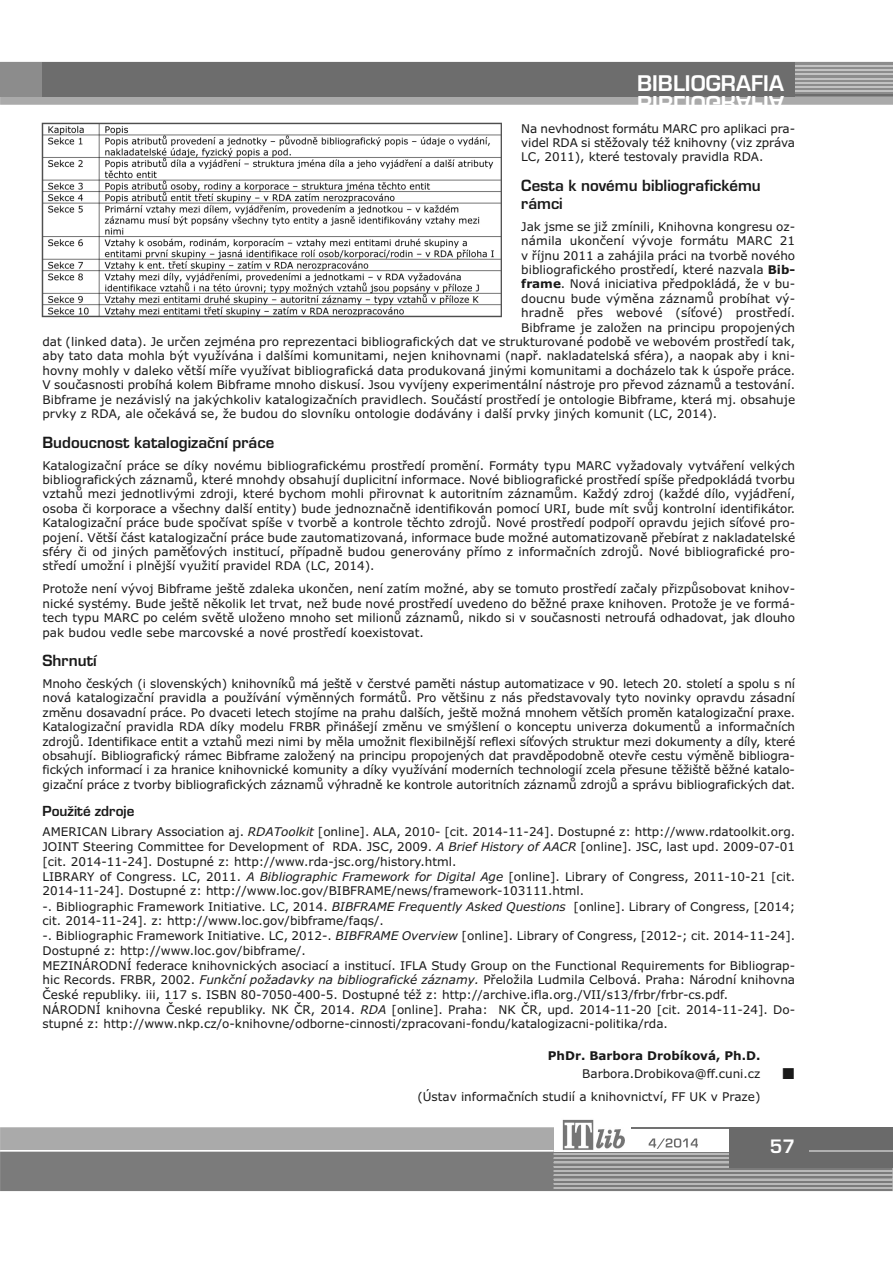
<style>
.page{position:relative;width:893px;height:1263px;background:#fff}
.page>*{position:absolute;margin:0;border:0;box-sizing:border-box;transform-origin:0 0}
.t1{font:21px "Euromode CE Bold";color:#fff}
.t2{font:18px "Euromode CE Bold";color:#fff}
.t3{font:15px/18px "Euromode CE Bold";color:#191919}
.t4{font:13.5px "Euromode CE Bold";color:#191919}
.t5{font:12px/14.4px "Verdana";color:#191919;text-align:justify}
.t6{font:700 12px "Verdana";color:#191919}
.s1{font-weight:700}
.s2{font-style:italic}
</style>
<div class="page">
<svg style="left:1px;top:1127px;width:553px;height:11px;background:#acacac"></svg>
<svg style="left:0;top:62px;width:893px;height:43px;background:#7e7e7e"></svg>
<hr style="left:795px;top:65px;width:98px;height:2px;background:#c2c2c2">
<hr style="left:631px;top:1127px;width:98px;height:2px;background:#717171">
<img style="left:562px;top:1119px;width:62px;height:19px">
<div style="left:729px;top:1127px;width:164px;height:41px;background:#6a6a6a"></div>
<hr style="left:0;top:1127px;width:1px;height:64px;background:#aaa">
<svg style="left:0;top:1138px;width:893px;height:53px;background:#8e8e8e"></svg>
<img style="left:41px;top:122px;width:461px;height:196px">
<h1 class="t1" style="left:637px;top:73px;width:148px">BB II BB LL II OO GG RR AA FF II AA</h1>
<p class="t5" style="left:521px;top:121px;width:275px">Na nevhodnost formátu MARC pro aplikaci pra&shy;videl RDA si stěžovaly též knihovny (viz zpráva LC, 2011), které testovaly pravidla RDA.</p>
<p class="t3" style="left:521px;top:176px;width:241px">Cesta k novému bibliografickému rámci</p>
<p class="t5" style="left:521px;top:219px;width:275px">Jak jsme se již zmínili, Knihovna kongresu oz-</p>
<p class="t5" style="left:521px;top:234px;width:275px">námila ukončení vývoje formátu MARC 21</p>
<p class="t5" style="left:521px;top:248px;width:275px">v říjnu 2011 a zahájila práci na tvorbě nového</p>
<p class="t5" style="left:521px;top:263px;width:275px">bibliografického prostředí, které nazvala <span class="s1">Bib-</span></p>
<p class="t5" style="left:521px;top:277px;width:275px"><span class="s1">frame</span>. Nová iniciativa předpokládá, že v bu-</p>
<p class="t5" style="left:521px;top:291px;width:275px">doucnu bude výměna záznamů probíhat vý-</p>
<p class="t5" style="left:521px;top:306px;width:275px">hradně přes webové (síťové) prostředí.</p>
<p class="t5" style="left:521px;top:320px;width:275px">Bibframe je založen na principu propojených</p>
<p class="t5" style="left:43px;top:335px;width:754px">dat (linked data). Je určen zejména pro reprezentaci bibliografických dat ve strukturované podobě ve webovém prostředí tak,</p>
<p class="t5" style="left:43px;top:349px;width:754px">aby tato data mohla být využívána i dalšími komunitami, nejen knihovnami (např. nakladatelská sféra), a naopak aby i kni-</p>
<p class="t5" style="left:43px;top:363px;width:754px">hovny mohly v daleko větší míře využívat bibliografická data produkovaná jinými komunitami a docházelo tak k úspoře práce.</p>
<p class="t5" style="left:43px;top:378px;width:754px">V současnosti probíhá kolem Bibframe mnoho diskusí. Jsou vyvíjeny experimentální nástroje pro převod záznamů a testování.</p>
<p class="t5" style="left:43px;top:392px;width:754px">Bibframe je nezávislý na jakýchkoliv katalogizačních pravidlech. Součástí prostředí je ontologie Bibframe, která mj. obsahuje</p>
<p class="t5" style="left:43px;top:407px;width:676px">prvky z RDA, ale očekává se, že budou do slovníku ontologie dodávány i další prvky jiných komunit (LC, 2014).</p>
<p class="t3" style="left:43px;top:433px;width:233px">Budoucnost katalogizační práce</p>
<p class="t5" style="left:43px;top:458px;width:754px">Katalogizační práce se díky novému bibliografickému prostředí promění. Formáty typu MARC vyžadovaly vytváření velkých bibliografických záznamů, které mnohdy obsahují duplicitní informace. Nové bibliografické prostředí spíše předpokládá tvorbu vztahů mezi jednotlivými zdroji, které bychom mohli přirovnat k autoritním záznamům. Každý zdroj (každé dílo, vyjádření, osoba či korporace a všechny další entity) bude jednoznačně identifikován pomocí URI, bude mít svůj kontrolní identifikátor.<br>Katalogizační práce bude spočívat spíše v tvorbě a kontrole těchto zdrojů. Nové prostředí podpoří opravdu jejich síťové pro&shy;pojení. Větší část katalogizační práce bude zautomatizovaná, informace bude možné automatizovaně přebírat z nakladatelské sféry či od jiných paměťových institucí, případně budou generovány přímo z informačních zdrojů. Nové bibliografické pro&shy;středí umožní i plnější využití pravidel RDA (LC, 2014).</p>
<p class="t5" style="left:43px;top:582px;width:754px">Protože není vývoj Bibframe ještě zdaleka ukončen, není zatím možné, aby se tomuto prostředí začaly přizpůsobovat knihov&shy;nické systémy. Bude ještě několik let trvat, než bude nové prostředí uvedeno do běžné praxe knihoven. Protože je ve formá&shy;tech typu MARC po celém světě uloženo mnoho set milionů záznamů, nikdo si v současnosti netroufá odhadovat, jak dlouho pak budou vedle sebe marcovské a nové prostředí koexistovat.</p>
<p class="t3" style="left:43px;top:651px;width:56px">Shrnutí</p>
<p class="t5" style="left:43px;top:677px;width:754px">Mnoho českých (i slovenských) knihovníků má ještě v čerstvé paměti nástup automatizace v 90. letech 20. století a spolu s ní nová katalogizační pravidla a používání výměnných formátů. Pro většinu z nás představovaly tyto novinky opravdu zásadní změnu dosavadní práce. Po dvaceti letech stojíme na prahu dalších, ještě možná mnohem větších proměn katalogizační praxe.<br>Katalogizační pravidla RDA díky modelu FRBR přinášejí změnu ve smýšlení o konceptu univerza dokumentů a informačních zdrojů. Identifikace entit a vztahů mezi nimi by měla umožnit flexibilnější reflexi síťových struktur mezi dokumenty a díly, které obsahují. Bibliografický rámec Bibframe založený na principu propojených dat pravděpodobně otevře cestu výměně bibliogra&shy;fických informací i za hranice knihovnické komunity a díky využívání moderních technologií zcela přesune těžiště běžné katalo&shy;gizační práce z tvorby bibliografických záznamů výhradně ke kontrole autoritních záznamů zdrojů a správu bibliografických dat.</p>
<p class="t4" style="left:43px;top:802px;width:93px">Použité zdroje</p>
<p class="t5" style="left:43px;top:824px;width:754px;line-height:14.9px;text-align:left">AMERICAN Library Association aj. <span class="s2">RDAToolkit</span> [online]. ALA, 2010- [cit. 2014-11-24]. Dostupné z: http://www.rdatoolkit.org.<br>JOINT Steering Committee for Development of RDA. JSC, 2009. <span class="s2">A Brief History of AACR</span> [online]. JSC, last upd. 2009-07-01 [cit. 2014-11-24]. Dostupné z: http://www.rda-jsc.org/history.html.<br>LIBRARY of Congress. LC, 2011. <span class="s2">A Bibliographic Framework for Digital Age</span> [online]. Library of Congress, 2011-10-21 [cit.<br>2014-11-24]. Dostupné z: http://www.loc.gov/BIBFRAME/news/framework-103111.html.<br>-. Bibliographic Framework Initiative. LC, 2014. <span class="s2">BIBFRAME Frequently Asked Questions</span> [online]. Library of Congress, [2014; cit. 2014-11-24]. z: http://www.loc.gov/bibframe/faqs/.<br>-. Bibliographic Framework Initiative. LC, 2012-. <span class="s2">BIBFRAME Overview</span> [online]. Library of Congress, [2012-; cit. 2014-11-24].<br>Dostupné z: http://www.loc.gov/bibframe/.<br>MEZINÁRODNÍ federace knihovnických asociací a institucí. IFLA Study Group on the Functional Requirements for Bibliograp&shy;hic Records. FRBR, 2002. <span class="s2">Funkční požadavky na bibliografické záznamy.</span> Přeložila Ludmila Celbová. Praha: Národní knihovna České republiky. iii, 117 s. ISBN 80-7050-400-5. Dostupné též z: http://archive.ifla.org./VII/s13/frbr/frbr-cs.pdf.<br>NÁRODNÍ knihovna České republiky. NK ČR, 2014. <span class="s2">RDA</span> [online]. Praha: NK ČR, upd. 2014-11-20 [cit. 2014-11-24]. Do&shy;stupné z: http://www.nkp.cz/o-knihovne/odborne-cinnosti/zpracovani-fondu/katalogizacni-politika/rda.</p>
<p class="t6" style="left:548px;top:1048px;width:214px">PhDr. Barbora Drobíková, Ph.D.</p>
<p class="t5" style="left:417px;top:1063px;width:345px;line-height:23px;text-align:right">Barbora.Drobikova@ff.cuni.cz<br>(Ústav informačních studií a knihovnictví, FF UK v Praze)</p>
<h2 class="t2" style="left:770px;top:1135px;width:27px">57</h2>
</div>
